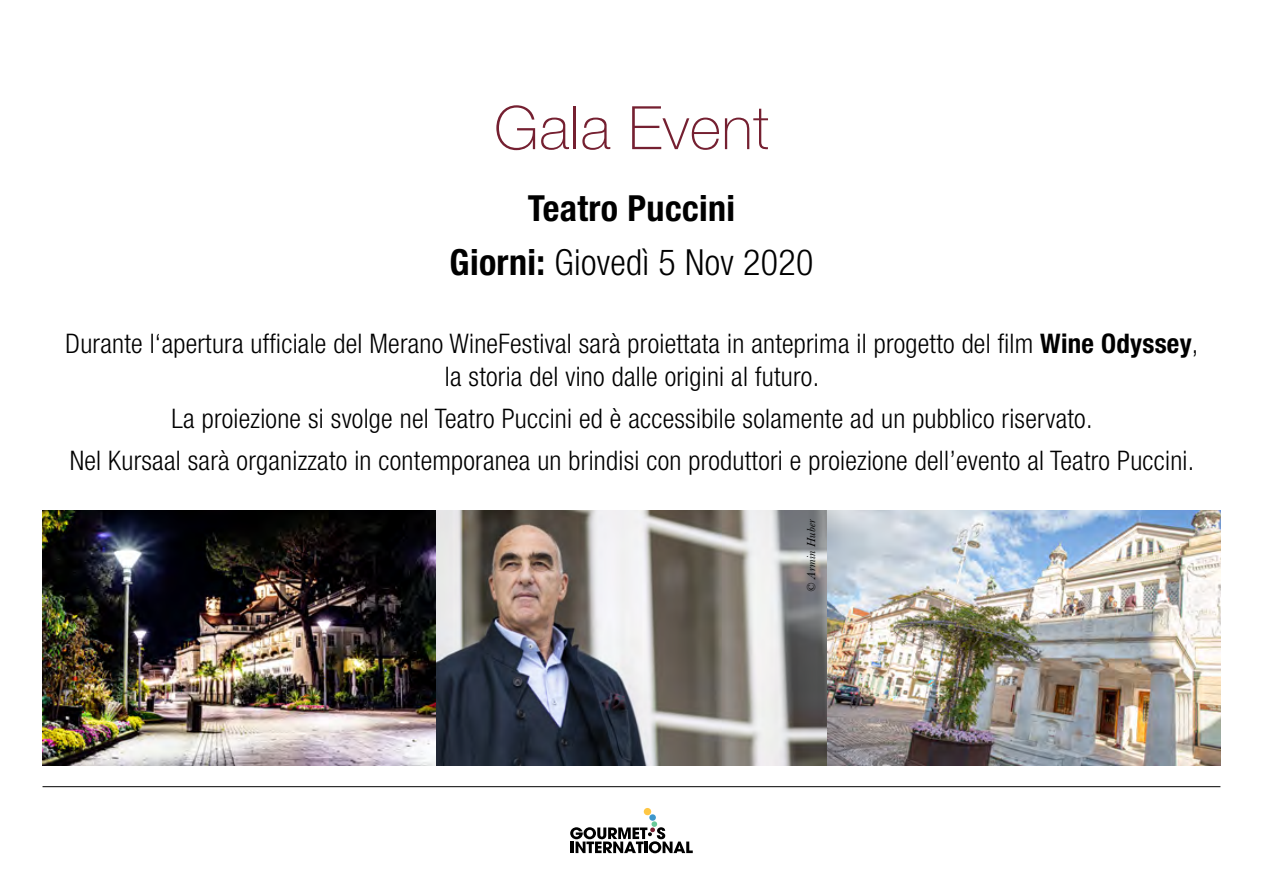
<style>
.page{position:relative;width:1263px;height:893px;background:#fff}
.page>*{position:absolute;margin:0;border:0;box-sizing:border-box;transform-origin:0 0}
.t1{font:100 60px "Helvetica Neue LT Std";letter-spacing:.01em;color:#752031}
.t2{font:700 condensed 36px/54px "Helvetica Neue LT Std";letter-spacing:.01em;color:#000;text-align:center}
.t3{font:300 condensed 27px/33px "Helvetica Neue LT Std";letter-spacing:.01em;color:#000;text-align:center}
.t4{font:italic 12px "Baskerville";letter-spacing:.03em;color:#000}
.s1{font-weight:300}
.s2{font-weight:700}
</style>
<div class="page">
<svg style="left:570px;top:808px;width:123px;height:45px"></svg>
<hr style="left:43px;top:786px;width:1177px;height:1px;background:#000">
<img style="left:43px;top:510px;width:1177px;height:255px">
<h1 class="t1" style="left:494px;top:94px;width:276px">Gala Event</h1>
<h2 class="t2" style="left:450px;top:181px;width:365px">Teatro Puccini<br>Giorni: <span class="s1">Giovedì 5 Nov 2020</span></h2>
<p class="t3" style="left:66px;top:327px;width:1134px">Durante l‘apertura ufficiale del Merano WineFestival sarà proiettata in anteprima il progetto del film <span class="s2">Wine Odyssey</span>, la storia del vino dalle origini al futuro.</p>
<p class="t3" style="left:70px;top:397px;width:1126px;line-height:42px">La proiezione si svolge nel Teatro Puccini ed è accessibile solamente ad un pubblico riservato.<br>Nel Kursaal sarà organizzato in contemporanea un brindisi con produttori e proiezione dell’evento al Teatro Puccini.</p>
<p class="t4" style="left:803px;top:592px;width:74px;rotate:-90deg">© Armin Huber</p>
</div>
